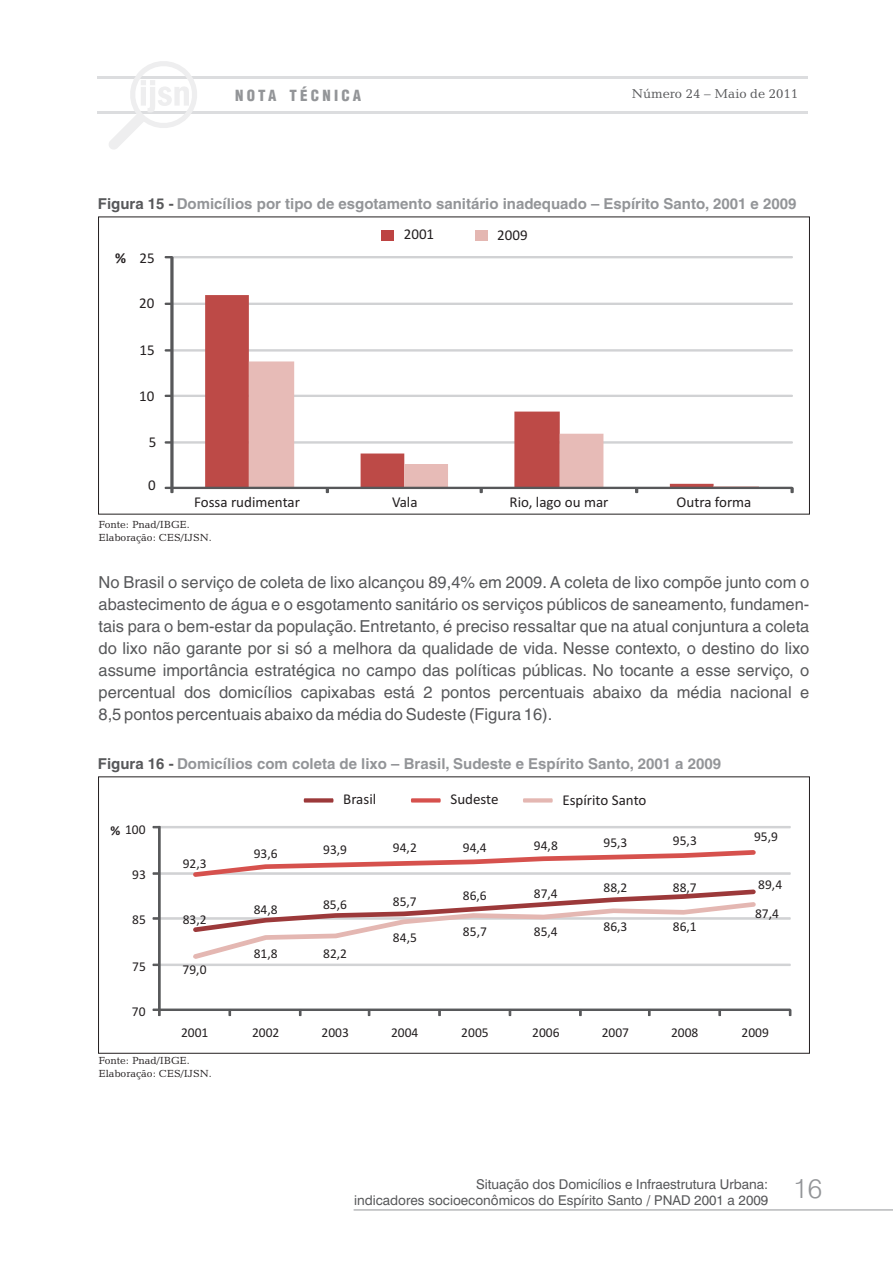
<style>
.page{position:relative;width:893px;height:1263px;background:#fff}
.page>*{position:absolute;margin:0;border:0;box-sizing:border-box;transform-origin:0 0}
.t1{font:300 27px "Swiss 721 BT";color:#939598}
.t2{font:16.5px/22px "Helvetica LT";color:#57585a;text-align:justify}
.t3{font:700 15px "Helvetica LT";color:#939598}
.t4{font:15px "Calibri";color:#231f20}
.t5{font:900 condensed 15px "Helvetica LT";letter-spacing:.215em;color:#939598}
.t6{font:700 15px "Calibri";color:#231f20}
.t7{font:13.5px "Calibri";color:#231f20}
.t8{font:13.5px/16px "Swiss 721 BT";color:#57585a;text-align:right}
.t9{font:13.2px "Candida BT";color:#57585a}
.t10{font:10.5px/12.6px "Candida BT";color:#231f20}
.s1{color:#57585a}
.s2{font-weight:700}
</style>
<div class="page">
<hr style="left:98px;top:76px;width:710px;height:2px;background:#dcdddf">
<hr style="left:98px;top:111px;width:710px;height:3px;background:#dcdddf">
<svg style="left:108px;top:61px;width:92px;height:88px"></svg>
<hr style="left:354px;top:1209px;width:539px;height:1px;background:#939598">
<div style="left:381px;top:230px;width:13px;height:10px;background:#bd4342"></div>
<div style="left:475px;top:230px;width:12px;height:10px;background:#e4b7b2"></div>
<svg style="left:164px;top:256px;width:630px;height:238px"></svg>
<svg style="left:304px;top:798px;width:30px;height:4px"></svg>
<svg style="left:523px;top:798px;width:30px;height:4px"></svg>
<svg style="left:411px;top:798px;width:30px;height:4px"></svg>
<svg style="left:152px;top:825px;width:640px;height:191px"></svg>
<p class="t5" style="left:235px;top:90px;width:128px">NOTA TÉCNICA</p>
<p class="t9" style="left:632px;top:88px;width:168px">Número 24 – Maio de 2011</p>
<p class="t3" style="left:98px;top:197px;width:700px"><span class="s1">Figura 15 -</span> Domicílios por tipo de esgotamento sanitário inadequado – Espírito Santo, 2001 e 2009</p>
<p class="t6" style="left:115px;top:252px;width:12px">%</p>
<p class="t4" style="left:140px;top:252px;width:17px">25</p>
<p class="t4" style="left:139px;top:297px;width:17px">20</p>
<p class="t4" style="left:140px;top:344px;width:17px">15</p>
<p class="t4" style="left:139px;top:389px;width:17px">10</p>
<p class="t4" style="left:149px;top:436px;width:9px">5</p>
<p class="t4" style="left:148px;top:479px;width:9px">0</p>
<p class="t4" style="left:404px;top:228px;width:32px">2001</p>
<p class="t4" style="left:497px;top:229px;width:32px">2009</p>
<p class="t4" style="left:194px;top:496px;width:107px">Fossa rudimentar</p>
<p class="t4" style="left:392px;top:496px;width:27px">Vala</p>
<p class="t4" style="left:510px;top:496px;width:100px">Rio, lago ou mar</p>
<p class="t4" style="left:677px;top:496px;width:76px">Outra forma</p>
<p class="t10" style="left:99px;top:519px;width:115px">Fonte: Pnad/IBGE.<br>Elaboração: CES/IJSN.</p>
<p class="t2" style="left:98px;top:572px;width:712px">No Brasil o serviço de coleta de lixo alcançou 89,4% em 2009. A coleta de lixo compõe junto com o abastecimento de água e o esgotamento sanitário os serviços públicos de saneamento, fundamen&shy;tais para o bem-estar da população. Entretanto, é preciso ressaltar que na atual conjuntura a coleta do lixo não garante por si só a melhora da qualidade de vida. Nesse contexto, o destino do lixo assume importância estratégica no campo das políticas públicas. No tocante a esse serviço, o percentual dos domicílios capixabas está 2 pontos percentuais abaixo da média nacional e 8,5 pontos percentuais abaixo da média do Sudeste (Figura 16).</p>
<p class="t3" style="left:98px;top:757px;width:625px"><span class="s1">Figura 16 -</span> Domicílios com coleta de lixo – Brasil, Sudeste e Espírito Santo, 2001 a 2009</p>
<p class="t7" style="left:111px;top:824px;width:37px"><span class="s2">%</span> 100</p>
<p class="t7" style="left:132px;top:869px;width:15px">93</p>
<p class="t7" style="left:132px;top:914px;width:15px">85</p>
<p class="t7" style="left:132px;top:960px;width:15px">75</p>
<p class="t7" style="left:132px;top:1005px;width:15px">70</p>
<p class="t7" style="left:183px;top:857px;width:25px">92,3</p>
<p class="t7" style="left:183px;top:914px;width:25px">83,2</p>
<p class="t7" style="left:183px;top:963px;width:25px">79,0</p>
<p class="t4" style="left:343px;top:793px;width:35px">Brasil</p>
<p class="t4" style="left:450px;top:793px;width:50px">Sudeste</p>
<p class="t4" style="left:562px;top:794px;width:85px">Espírito Santo</p>
<p class="t7" style="left:254px;top:848px;width:25px">93,6</p>
<p class="t7" style="left:323px;top:843px;width:25px">93,9</p>
<p class="t7" style="left:393px;top:842px;width:25px">94,2</p>
<p class="t7" style="left:463px;top:842px;width:25px">94,4</p>
<p class="t7" style="left:534px;top:840px;width:25px">94,8</p>
<p class="t7" style="left:603px;top:837px;width:25px">95,3</p>
<p class="t7" style="left:673px;top:834px;width:25px">95,3</p>
<p class="t7" style="left:254px;top:903px;width:25px">84,8</p>
<p class="t7" style="left:323px;top:899px;width:25px">85,6</p>
<p class="t7" style="left:393px;top:896px;width:25px">85,7</p>
<p class="t7" style="left:254px;top:948px;width:25px">81,8</p>
<p class="t7" style="left:323px;top:948px;width:25px">82,2</p>
<p class="t7" style="left:393px;top:932px;width:25px">84,5</p>
<p class="t7" style="left:463px;top:890px;width:25px">86,6</p>
<p class="t7" style="left:534px;top:888px;width:25px">87,4</p>
<p class="t7" style="left:463px;top:926px;width:25px">85,7</p>
<p class="t7" style="left:534px;top:926px;width:25px">85,4</p>
<p class="t7" style="left:603px;top:882px;width:25px">88,2</p>
<p class="t7" style="left:673px;top:882px;width:25px">88,7</p>
<p class="t7" style="left:603px;top:921px;width:25px">86,3</p>
<p class="t7" style="left:673px;top:921px;width:25px">86,1</p>
<p class="t7" style="left:754px;top:831px;width:25px">95,9</p>
<p class="t7" style="left:758px;top:879px;width:25px">89,4</p>
<p class="t7" style="left:755px;top:908px;width:25px">87,4</p>
<p class="t7" style="left:181px;top:1026px;width:29px">2001</p>
<p class="t7" style="left:252px;top:1026px;width:29px">2002</p>
<p class="t7" style="left:321px;top:1026px;width:29px">2003</p>
<p class="t7" style="left:391px;top:1026px;width:29px">2004</p>
<p class="t7" style="left:461px;top:1026px;width:29px">2005</p>
<p class="t7" style="left:532px;top:1026px;width:29px">2006</p>
<p class="t7" style="left:602px;top:1026px;width:29px">2007</p>
<p class="t10" style="left:99px;top:1055px;width:115px">Fonte: Pnad/IBGE.<br>Elaboração: CES/IJSN.</p>
<p class="t7" style="left:671px;top:1026px;width:29px">2008</p>
<p class="t7" style="left:741px;top:1026px;width:29px">2009</p>
<p class="t8" style="left:354px;top:1177px;width:416px">Situação dos Domicílios e Infraestrutura Urbana:<br>indicadores socioeconômicos do Espírito Santo / PNAD 2001 a 2009</p>
<h1 class="t1" style="left:794px;top:1177px;width:30px">16</h1>
</div>
